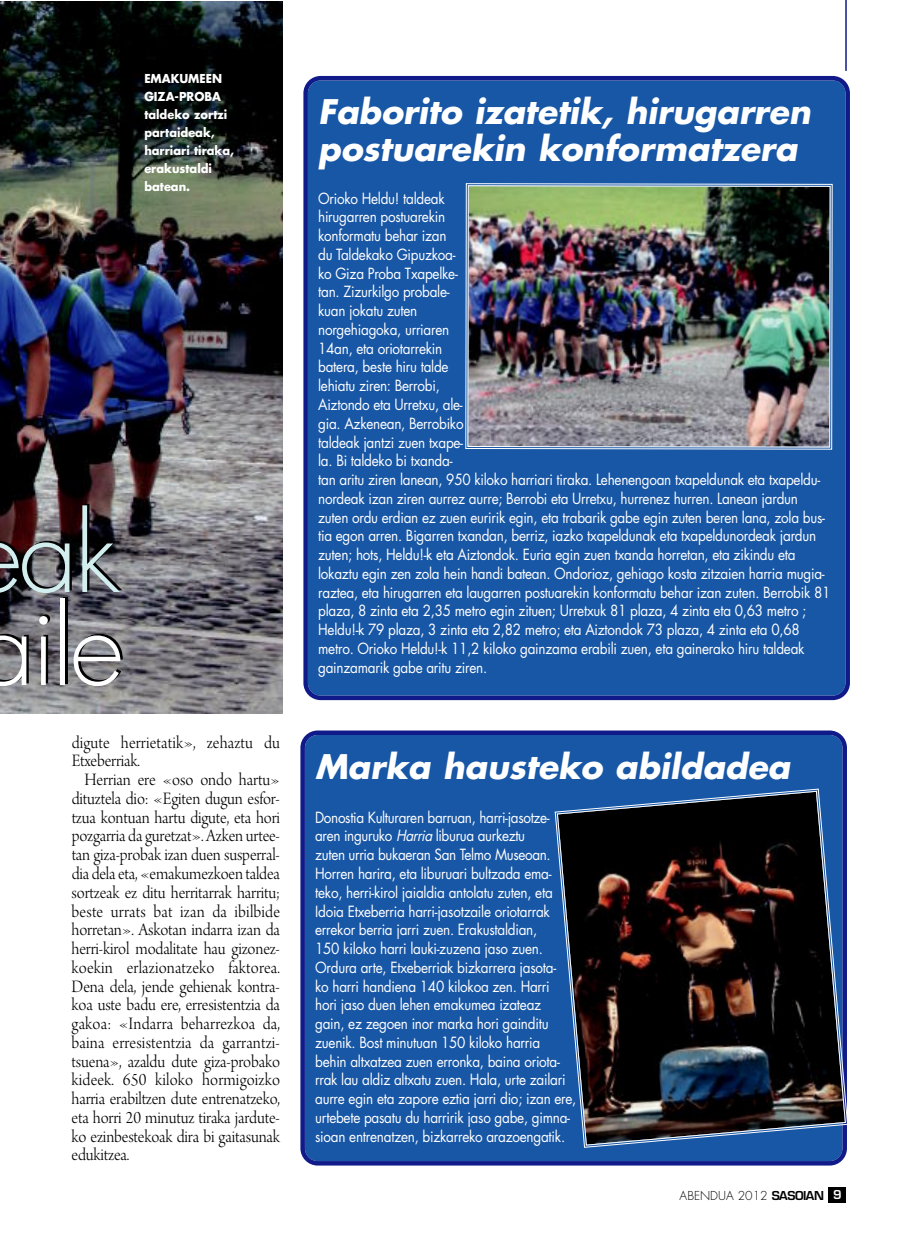
<style>
.page{position:relative;width:919px;height:1238px;background:#fff}
.page>*{position:absolute;margin:0;border:0;box-sizing:border-box;transform-origin:0 0}
.t1{font:300 105px "Futura";color:#fff}
.t2{font:300 105px "Futura";color:#d3eeef}
.t3{font:italic 700 33px/37.5px "Futura";color:#fff}
.t4{font:18.45px/18.8px "Arno Pro Light Display";letter-spacing:-.01em;color:#000;text-align:justify;scale:.95 1}
.t5{font:18.45px/18.8px "Arno Pro Light Display";letter-spacing:.01em;color:#000;scale:.95 1}
.t6{font:15px/18.8px "Futura";letter-spacing:-.02em;color:#fff;scale:.9 1}
.t7{font:700 12px/18px "Futura";color:#fff;scale:.95 1}
.t8{font:300 12px "Futura";color:#000}
.s1{font-style:italic}
.s2{font-family:"Eurostile";font-weight:600}
.s3{font-family:"Eurostile";font-weight:600;color:#fff}
</style>
<div class="page">
<img style="left:0;top:2px;width:282px;height:711px">
<hr style="left:845px;top:0;width:1px;height:71px;background:#101a89">
<div style="left:828px;top:1187px;width:17px;height:15px;background:#000"></div>
<div style="left:303px;top:76px;width:546px;height:624px;background:#1857a6"></div>
<svg style="left:465px;top:183px;width:368px;height:267px;background:#8baad2"></svg>
<img style="left:467px;top:185px;width:364px;height:263px">
<div style="left:300px;top:730px;width:546px;height:435px;background:#1857a6"></div>
<svg style="left:554px;top:788px;width:293px;height:360px;background:#1c51a3"></svg>
<img style="left:556px;top:790px;width:290px;height:356px">
<p class="t7" style="left:144px;top:70px;width:96px">EMAKUMEEN<br>GIZA-PROBA taldeko zortzi partaideak, harriari tiraka, erakustaldi batean.</p>
<h1 class="t2" style="left:19px;top:505px;width:102px">ak</h1>
<h1 class="t1" style="left:-24px;top:598px;width:150px">aile</h1>
<p class="t5" style="left:72px;top:734px;width:221px">digute herrietatik», zehaztu du<br>Etxeberriak.</p>
<p class="t4" style="left:72px;top:772px;width:221px;text-indent:13px">Herrian ere «oso ondo hartu» dituztela dio: «Egiten dugun esfor&shy;tzua kontuan hartu digute, eta hori pozgarria da guretzat». Azken urtee&shy;tan giza-probak izan duen susperral&shy;dia delaeta,«emakumezkoen taldea sortzeak ez ditu herritarrak harritu; beste urrats bat izan da ibilbide horretan». Askotan indarra izan da herri-kirol modalitate hau gizonez&shy;koekin erlazionatzeko faktorea.<br>Dena dela, jende gehienak kontra&shy;koa uste badu ere, erresistentzia da gakoa: «Indarra beharrezkoa da, baina erresistentzia da garrantzi&shy;tsuena», azaldu dute giza-probako kideek. 650 kiloko hormigoizko harria erabiltzen dute entrenatzeko, eta horri 20 minutuz tiraka jardute&shy;ko ezinbestekoak dira bi gaitasunak edukitzea.</p>
<h2 class="t3" style="left:318px;top:96px;width:494px">Faborito izatetik, hirugarren postuarekin konformatzera</h2>
<p class="t6" style="left:318px;top:190px;width:570px">Orioko Heldu! taldeak<br>hirugarren postuarekin<br>konformatu behar izan<br>du Taldekako Gipuzkoa-<br>ko Giza Proba Txapelke-<br>tan. Zizurkilgo probale-<br>kuan jokatu zuten<br>norgehiagoka, urriaren<br>14an, eta oriotarrekin<br>batera, beste hiru talde<br>lehiatu ziren: Berrobi,<br>Aiztondo eta Urretxu, ale-<br>gia. Azkenean, Berrobiko<br>taldeak jantzi zuen txape-<br>la. Bi taldeko bi txanda-<br>tan aritu ziren lanean, 950 kiloko harriari tiraka. Lehenengoan txapeldunak eta txapeldu&shy;nordeak izan ziren aurrez aurre; Berrobi eta Urretxu, hurrenez hurren. Lanean jardun zuten ordu erdian ez zuen euririk egin, eta trabarik gabe egin zuten beren lana, zola bus&shy;tia egon arren. Bigarren txandan, berriz, iazko txapeldunak eta txapeldunordeak jardun zuten; hots, Heldu!-k eta Aiztondok. Euria egin zuen txanda horretan, eta zikindu eta lokaztu egin zen zola hein handi batean. Ondorioz, gehiago kosta zitzaien harria mugia&shy;raztea, eta hirugarren eta laugarren postuarekin konformatu behar izan zuten. Berrobik 81 plaza, 8 zinta eta 2,35 metro egin zituen; Urretxuk 81 plaza, 4 zinta eta 0,63 metro ; Heldu!-k 79 plaza, 3 zinta eta 2,82 metro; eta Aiztondok 73 plaza, 4 zinta eta 0,68 metro. Orioko Heldu!-k 11,2 kiloko gainzama erabili zuen, eta gainerako hiru taldeak gainzamarik gabe aritu ziren.</p>
<h2 class="t3" style="left:315px;top:750px;width:476px">Marka hausteko abildadea</h2>
<p class="t6" style="left:315px;top:809px;width:292px">Donostia Kulturaren barruan, harri-jasotze&shy;aren inguruko <span class="s1">Harria</span>liburua aurkeztu<br>zuten urria bukaeran San Telmo Museoan.<br>Horren harira, eta liburuari bultzada ema&shy;teko, herri-kirol jaialdia antolatu zuten, eta Idoia Etxeberria harri-jasotzaile oriotarrak errekor berria jarri zuen. Erakustaldian,<br>150 kiloko harri lauki-zuzena jaso zuen.<br>Ordura arte, Etxeberriak bizkarrera jasota-<br>ko harri handiena 140 kilokoa zen. Harri<br>hori jaso duen lehen emakumea izateaz<br>gain, ez zegoen inor marka hori gainditu zuenik. Bost minutuan 150 kiloko harria<br>behin altxatzea zuen erronka, baina oriota&shy;rrak lau aldiz altxatu zuen. Hala, urte zailari aurre egin eta zapore eztia jarri dio; izan ere, urtebete pasatu du harririk jaso gabe, gimna&shy;sioan entrenatzen, bizkarreko arazoengatik.</p>
<p class="t8" style="left:679px;top:1189px;width:164px">ABENDUA 2012 <span class="s2">SASOIAN</span> <span class="s3">9</span></p>
</div>
